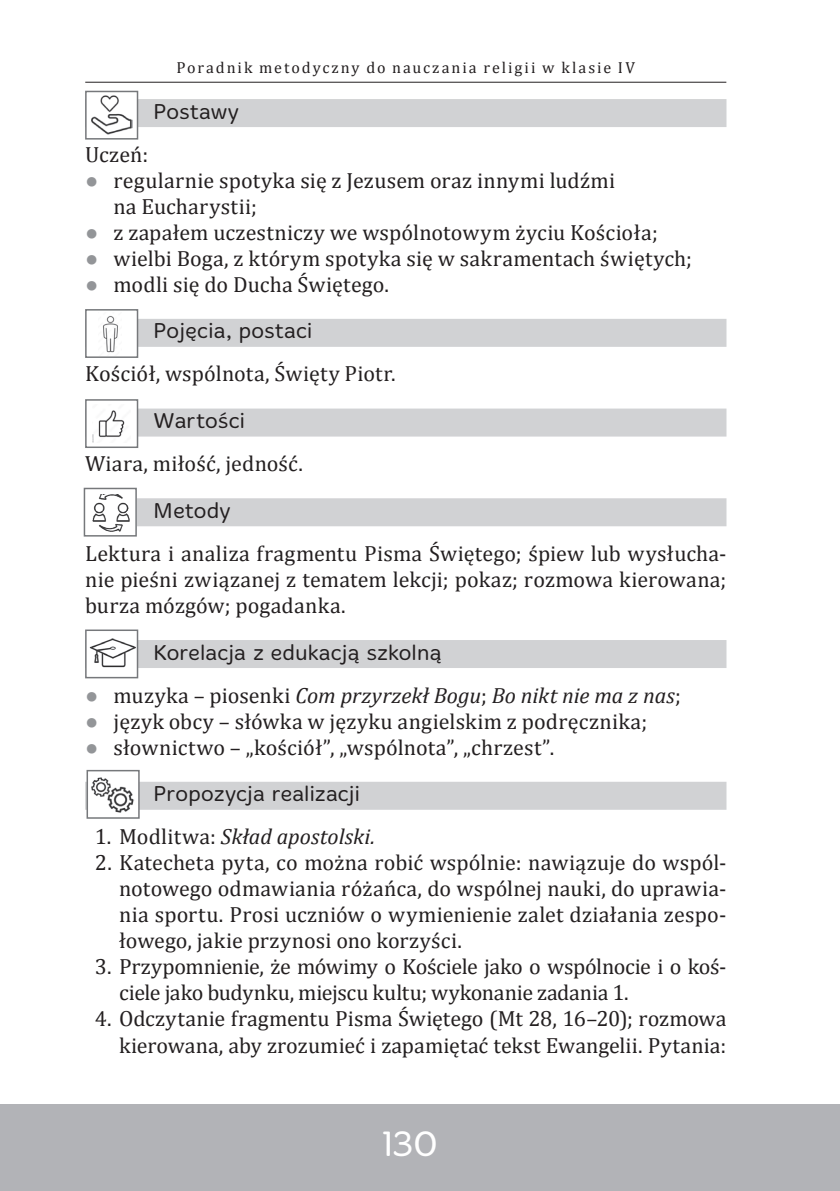
<style>
.page{position:relative;width:840px;height:1191px;background:#fff}
.page>*{position:absolute;margin:0;border:0;box-sizing:border-box;transform-origin:0 0}
.t1{font:300 36px "Merge";color:#fff}
.t2{font:22px/26px "Cambria";letter-spacing:.005em;color:#231f20}
.t3{font:22px/26px "Cambria";letter-spacing:-.015em;color:#231f20}
.t4{font:italic 22px "Cambria";color:#231f20}
.t5{font:300 22px "Merge";letter-spacing:.005em;color:#231f20}
.t6{font:16px "Cambria";letter-spacing:.12em;color:#231f20}
.s1{font-family:"Arial";color:#939598}
.s2{font-family:"Merge";font-weight:300}
.s3{font-family:"Arial";font-style:normal;color:#939598}
.s4{font-style:normal}
</style>
<div class="page">
<div style="left:0;top:1104px;width:839px;height:87px;background:#b2b3b7"></div>
<hr style="left:85px;top:82px;width:641px;height:1px;background:#231f20">
<div style="left:85px;top:99px;width:641px;height:28px;background:#d1d2d4"></div>
<div style="left:85px;top:319px;width:641px;height:28px;background:#d1d2d4"></div>
<div style="left:85px;top:408px;width:641px;height:28px;background:#d1d2d4"></div>
<div style="left:85px;top:498px;width:641px;height:28px;background:#d1d2d4"></div>
<div style="left:85px;top:640px;width:641px;height:28px;background:#d1d2d4"></div>
<div style="left:85px;top:781px;width:641px;height:28px;background:#d1d2d4"></div>
<div style="left:86px;top:91px;width:51px;height:48px;background:#fff"></div>
<img style="left:91px;top:95px;width:41px;height:40px">
<div style="left:85px;top:91px;width:53px;height:49px;border:2px solid #76787b"></div>
<div style="left:85px;top:309px;width:53px;height:49px;background:#fff;border:2px solid #76787b"></div>
<img style="left:103px;top:316px;width:15px;height:37px">
<div style="left:85px;top:399px;width:53px;height:49px;background:#fff;border:2px solid #76787b"></div>
<img style="left:93px;top:410px;width:32px;height:32px">
<div style="left:84px;top:488px;width:52px;height:48px;background:#fff"></div>
<img style="left:93px;top:494px;width:37px;height:38px">
<div style="left:84px;top:488px;width:53px;height:48px;border:2px solid #76787b"></div>
<div style="left:86px;top:630px;width:51px;height:47px;background:#fff"></div>
<img style="left:89px;top:638px;width:46px;height:29px">
<div style="left:85px;top:629px;width:53px;height:49px;border:2px solid #76787b"></div>
<div style="left:87px;top:770px;width:52px;height:48px;background:#fff"></div>
<img style="left:91px;top:777px;width:43px;height:36px">
<div style="left:86px;top:770px;width:54px;height:48px;border:2px solid #76787b"></div>
<p class="t6" style="left:176px;top:58px;width:459px">Poradnik metodyczny do nauczania religii w klasie IV</p>
<p class="t5" style="left:153px;top:99px;width:88px">Postawy</p>
<p class="t2" style="left:85px;top:141px;width:65px">Uczeń:</p>
<p class="t2" style="left:113px;top:167px;width:503px;text-indent:-28px"><span class="s1">●</span> regularnie spotyka się z Jezusem oraz innymi ludźmi na Eucharystii;</p>
<p class="t2" style="left:85px;top:219px;width:574px"><span class="s1">●</span> z zapałem uczestniczy we wspólnotowym życiu Kościoła;</p>
<p class="t2" style="left:85px;top:245px;width:608px"><span class="s1">●</span> wielbi Boga, z którym spotyka się w sakramentach świętych;</p>
<p class="t2" style="left:85px;top:261px;width:305px;line-height:46.6px;text-align:center"><span class="s1">●</span> modli się do Ducha Świętego.<br><span class="s2">Pojęcia, postaci</span></p>
<p class="t2" style="left:153px;top:350px;width:244px;line-height:46.6px;text-indent:-68px">Kościół, wspólnota, Święty Piotr.<br><span class="s2">Wartości</span></p>
<p class="t2" style="left:85px;top:440px;width:219px;line-height:46.6px;text-align:center">Wiara, miłość, jedność.<br><span class="s2">Metody</span></p>
<p class="t2" style="left:85px;top:540px;width:642px;text-align:justify">Lektura i analiza fragmentu Pisma Świętego; śpiew lub wysłucha&shy;nie pieśni związanej z tematem lekcji; pokaz; rozmowa kierowana; burza mózgów; pogadanka.</p>
<p class="t5" style="left:153px;top:639px;width:290px">Korelacja z edukacją szkolną</p>
<p class="t4" style="left:85px;top:679px;width:597px"><span class="s3">●</span> <span class="s4">muzyka – piosenki</span> Com przyrzekł Bogu<span class="s4">;</span> Bo nikt nie ma z nas<span class="s4">;</span></p>
<p class="t2" style="left:85px;top:708px;width:563px"><span class="s1">●</span> język obcy – słówka w języku angielskim z podręcznika;</p>
<p class="t2" style="left:153px;top:723px;width:402px;line-height:46.6px;text-indent:-68px"><span class="s1">●</span> słownictwo – „kościół”, „wspólnota”, „chrzest”.<br><span class="s2">P ropozycja realizacji</span></p>
<p class="t4" style="left:95px;top:821px;width:281px"><span class="s4">1. Modlitwa:</span> Skład apostolski.</p>
<p class="t2" style="left:119px;top:849px;width:608px;text-align:justify;text-indent:-24px">2. Katecheta pyta, co można robić wspólnie: nawiązuje do wspól&shy;notowego odmawiania różańca, do wspólnej nauki, do uprawia&shy;nia sportu. Prosi uczniów o wymienienie zalet działania zespo&shy;łowego, jakie przynosi ono korzyści.</p>
<p class="t3" style="left:119px;top:953px;width:606px;text-indent:-24px">3. Przypomnienie, że mówimy o Kościele jako o wspólnocie i o koś‑ ciele jako budynku, miejscu kultu; wykonanie zadania 1.</p>
<p class="t2" style="left:95px;top:1005px;width:632px;text-align:right">4. Odczytanie fragmentu Pisma Świętego (Mt 28, 16–20); rozmowa kierowana, aby zrozumieć i zapamiętać tekst Ewangelii. Pytania:</p>
<p class="t1" style="left:380px;top:1122px;width:59px">130</p>
</div>
